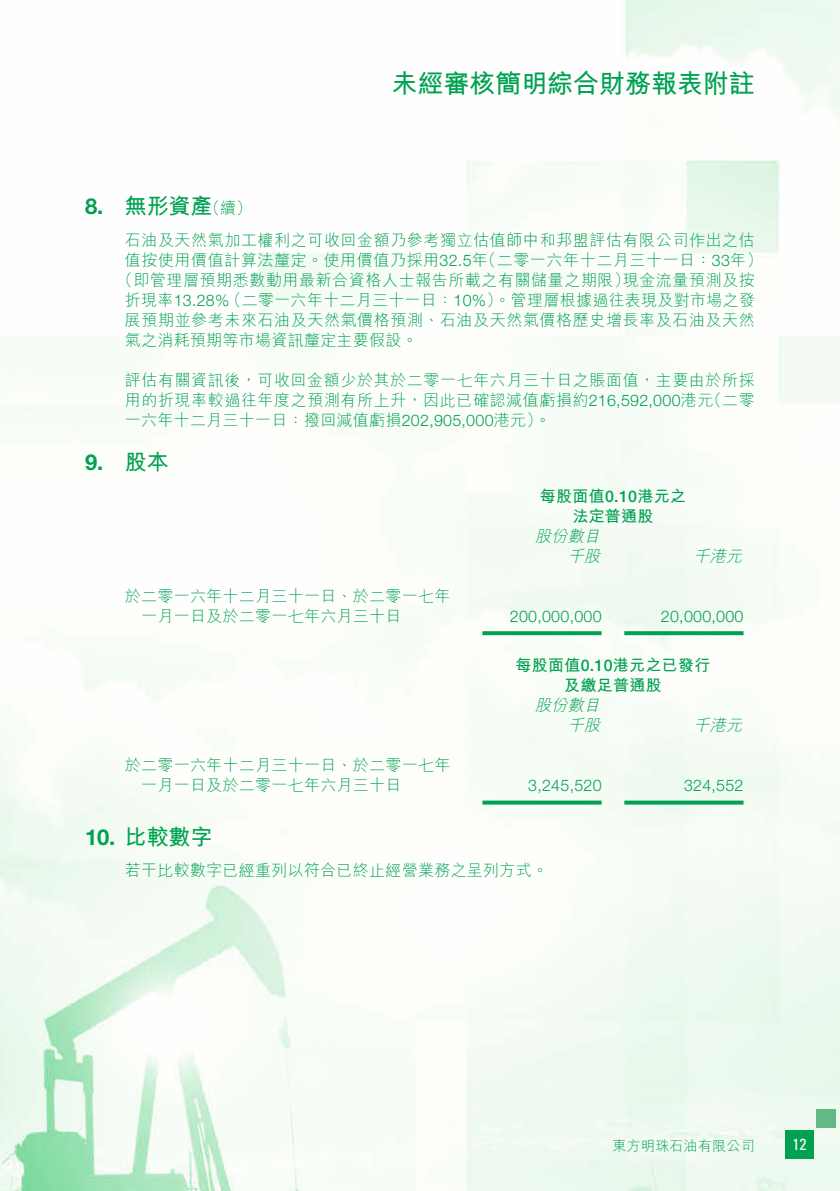
<style>
.page{position:relative;width:840px;height:1191px;background:#fff}
.page>*{position:absolute;margin:0;border:0;box-sizing:border-box;transform-origin:0 0}
.t1{font:700 26px "M Hei HK";letter-spacing:-.005em;color:#00a151}
.t2{font:700 22px "M Hei HK";letter-spacing:-.01em;color:#00a151}
.t3{font:700 22px "Helvetica Neue LT Std";color:#00a151}
.t4{font:300 16px/20px "M Hei HK";letter-spacing:.035em;color:#00a151}
.t5{font:300 16px "M Hei HK";letter-spacing:.015em;color:#00a151}
.t6{font:300 16px "Helvetica Neue LT Std";letter-spacing:.015em;color:#00a151}
.t7{font:700 16px/20px "M Hei HK";letter-spacing:.015em;color:#00a151;text-align:center}
.t8{font:italic 300 16px "M Hei HK";color:#00a151}
.t9{font:condensed 16px "Univers LT Std";color:#fff}
.t10{font:300 14px "M Hei HK";letter-spacing:.015em;color:#00a151}
.s1{font-family:"Helvetica Neue LT Std"}
.s2{font-family:"M Hei HK"}
.s3{font-family:"Helvetica Neue LT Std";font-weight:500}
</style>
<div class="page">
<img style="left:0;top:0;width:839px;height:1191px">
<div style="left:784px;top:1130px;width:28px;height:28px;background:#00a151"></div>
<div style="left:815px;top:1108px;width:19px;height:19px;background:#63b984"></div>
<svg style="left:482px;top:631px;width:119px;height:4px"></svg>
<svg style="left:624px;top:631px;width:119px;height:4px"></svg>
<svg style="left:482px;top:800px;width:119px;height:4px"></svg>
<svg style="left:624px;top:800px;width:119px;height:4px"></svg>
<h1 class="t1" style="left:391px;top:64px;width:364px">未經審核簡明綜合財務報表附註</h1>
<h2 class="t3" style="left:85px;top:193px;width:20px">8.</h2>
<h2 class="t3" style="left:85px;top:448px;width:20px">9.</h2>
<h2 class="t2" style="left:125px;top:190px;width:89px">無形資產</h2>
<p class="t4" style="left:204px;top:198px;width:49px">（續(</p>
<p class="t4" style="left:125px;top:229px;width:631px">石油及天然氣加工權利之可收回金額乃參考獨立估值師中和邦盟評估有限公司作出之估</p>
<p class="t4" style="left:125px;top:249px;width:639px">值按使用價值計算法釐定。使用價值乃採用<span class="s1">32.5</span> （年二零一六年十二月三十一日：<span class="s1">33</span>年(</p>
<p class="t4" style="left:622px;top:269px;width:133px">現金流量預測及按</p>
<p class="t4" style="left:225px;top:269px;width:530px;text-indent:-108px">（即管理層預期悉數動用最新合資格人士報告所載之有關儲量之期限）<br>（二零一六年十二月三十一日：<span class="s1">10%</span>）。管理層根據過往表現及對市場之發</p>
<p class="t6" style="left:125px;top:290px;width:106px"><span class="s2">折現率</span>13.28%</p>
<p class="t4" style="left:125px;top:309px;width:631px">展預期並參考未來石油及天然氣價格預測、石油及天然氣價格歷史增長率及石油及天然氣之消耗預期等市場資訊釐定主要假設。</p>
<p class="t4" style="left:125px;top:369px;width:631px;text-align:right">評估有關資訊後，可收回金額少於其於二零一七年六月三十日之賬面值，主要由於所採（二零</p>
<p class="t4" style="left:125px;top:389px;width:589px">用的折現率較過往年度之預測有所上升，因此已確認減值虧損約<span class="s1">216,592,000</span>港元一六年十二月三十一日：撥回減值虧損<span class="s1">202,905,000</span>港元。(</p>
<h2 class="t2" style="left:125px;top:445px;width:45px">股本</h2>
<p class="t5" style="left:125px;top:584px;width:327px">於二零一六年十二月三十一日、於二零一七年</p>
<p class="t5" style="left:141px;top:604px;width:262px">一月一日及於二零一七年六月三十日</p>
<p class="t5" style="left:125px;top:754px;width:327px">於二零一六年十二月三十一日、於二零一七年</p>
<p class="t7" style="left:539px;top:485px;width:147px">每股面值<span class="s3">0.10</span>港元之法定普通股</p>
<p class="t8" style="left:535px;top:524px;width:71px">股份數目</p>
<p class="t8" style="left:567px;top:544px;width:39px">千股</p>
<p class="t8" style="left:693px;top:544px;width:55px">千港元</p>
<p class="t6" style="left:509px;top:606px;width:93px">200,000,000</p>
<p class="t6" style="left:660px;top:606px;width:84px">20,000,000</p>
<p class="t7" style="left:515px;top:654px;width:196px">每股面值<span class="s3">0.10</span>港元之已發行及繳足普通股</p>
<p class="t8" style="left:535px;top:694px;width:71px">股份數目</p>
<p class="t8" style="left:693px;top:714px;width:55px">千港元</p>
<p class="t8" style="left:567px;top:714px;width:39px">千股</p>
<p class="t5" style="left:141px;top:774px;width:262px">一月一日及於二零一七年六月三十日</p>
<h2 class="t2" style="left:85px;top:820px;width:129px"><span class="s1">10.</span> 比較數字</h2>
<p class="t5" style="left:125px;top:858px;width:424px">若干比較數字已經重列以符合已終止經營業務之呈列方式。</p>
<p class="t6" style="left:528px;top:775px;width:75px">3,245,520</p>
<p class="t6" style="left:683px;top:775px;width:61px">324,552</p>
<p class="t10" style="left:612px;top:1135px;width:144px">東方明珠石油有限公司</p>
<p class="t9" style="left:791px;top:1134px;width:16px">12</p>
</div>
